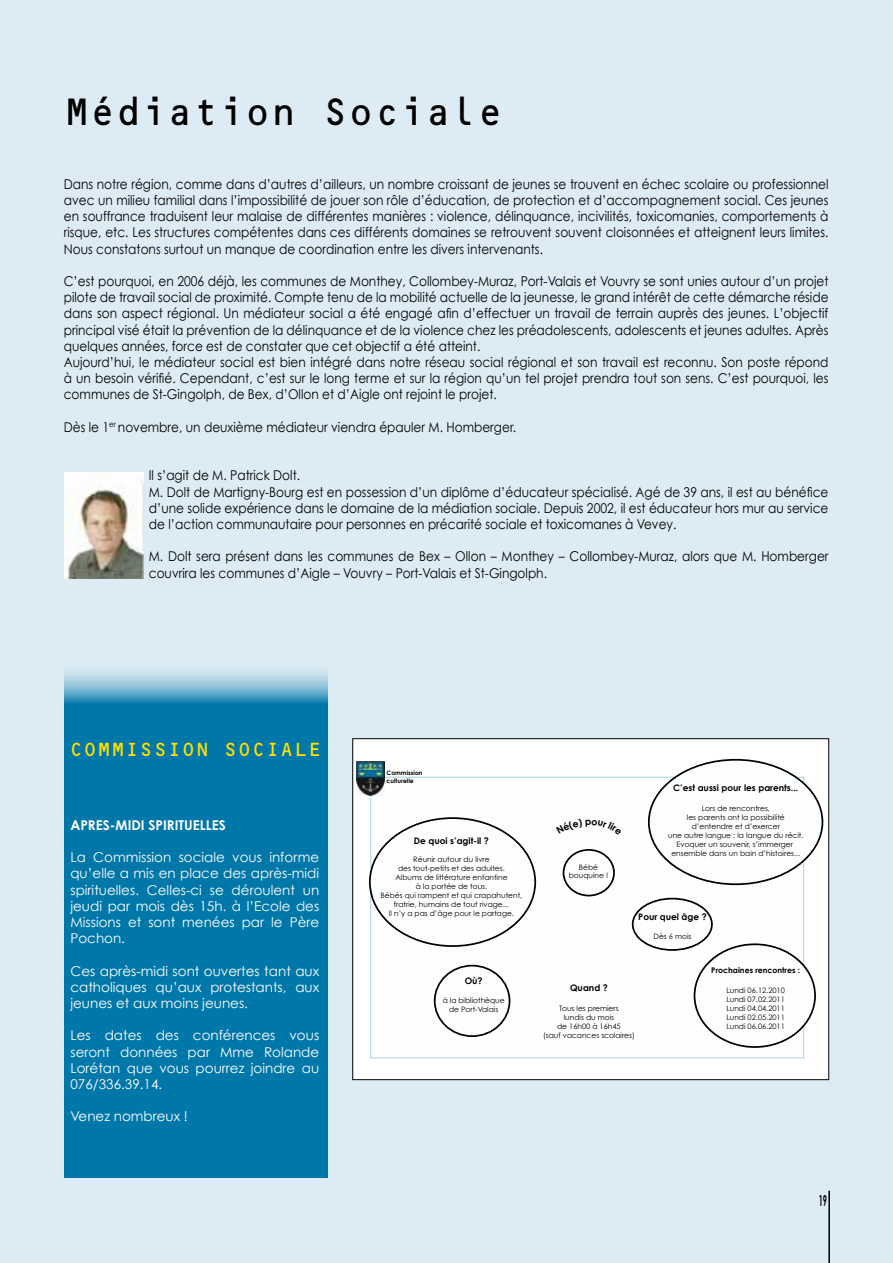
<style>
.page{position:relative;width:893px;height:1263px;background:#ddecf4}
.page>*{position:absolute;margin:0;border:0;box-sizing:border-box;transform-origin:0 0}
.t1{font:39px "OCRB Alternate";color:#000;scale:.92 1}
.t2{font:19.5px "OCRB Alternate";color:#ffdf00}
.t3{font:700 15px "Century Gothic";color:#000;scale:.5 1}
.t4{font:13.5px/16.2px "Century Gothic";color:#000;scale:.9 1}
.t5{font:13.5px/16.2px "Century Gothic";color:#fff;text-align:justify}
.t6{font:700 13.5px "Century Gothic";color:#fff}
.t7{font:700 9px "Century Gothic";color:#000}
.t8{font:700 7.8px "Century Gothic";color:#000}
.t9{font:7.5px/9px "Century Gothic";color:#000;text-align:center}
.t10{font:700 6.15px/7.4px "Century Gothic";color:#000}
</style>
<div class="page">
<img style="left:64px;top:472px;width:79px;height:107px">
<div style="left:352px;top:738px;width:478px;height:342px;background:#fdfeff"></div>
<hr style="left:828px;top:1191px;width:2px;height:72px;background:#000">
<div style="left:64px;top:662px;width:263px;height:516px;background:#0077a9"></div>
<svg style="left:556px;top:818px;width:66px;height:17px"></svg>
<h1 class="t1" style="left:64px;top:89px;width:479px">Médiation Sociale</h1>
<p class="t4" style="left:64px;top:176px;width:851px;text-align:justify">Dans notre région, comme dans d’autres d’ailleurs, un nombre croissant de jeunes se trouvent en échec scolaire ou professionnel avec un milieu familial dans l’impossibilité de jouer son rôle d’éducation, de protection et d’accompagnement social. Ces jeunes en souffrance traduisent leur malaise de différentes manières : violence, délinquance, incivilités, toxicomanies, comportements à risque, etc. Les structures compétentes dans ces différents domaines se retrouvent souvent cloisonnées et atteignent leurs limites.<br>Nous constatons surtout un manque de coordination entre les divers intervenants.</p>
<p class="t4" style="left:64px;top:273px;width:851px">C’est pourquoi, en 2006 déjà, les communes de Monthey, Collombey-Muraz, Port-Valais et Vouvry se sont unies autour d’un projet pilote de travail social de proximité. Compte tenu de la mobilité actuelle de la jeunesse, le grand intérêt de cette démarche réside dans son aspect régional. Un médiateur social a été engagé afin d’effectuer un travail de terrain auprès des jeunes. L’objectif principal visé était la prévention de la délinquance et de la violence chez les préadolescents, adolescents et jeunes adultes. Après quelques années, force est de constater que cet objectif a été atteint.<br>Aujourd’hui, le médiateur social est bien intégré dans notre réseau social régional et son travail est reconnu. Son poste répond à un besoin vérifié. Cependant, c’est sur le long terme et sur la région qu’un tel projet prendra tout son sens. C’est pourquoi, les communes de St-Gingolph, de Bex, d’Ollon et d’Aigle ont rejoint le projet.</p>
<p class="t4" style="left:64px;top:419px;width:504px">Dès le 1<sup>er</sup> novembre, un deuxième médiateur viendra épauler M. Homberger.</p>
<p class="t4" style="left:149px;top:467px;width:757px">Il s’agit de M. Patrick Dolt.<br>M. Dolt de Martigny-Bourg est en possession d’un diplôme d’éducateur spécialisé. Agé de 39 ans, il est au bénéfice d’une solide expérience dans le domaine de la médiation sociale. Depuis 2002, il est éducateur hors mur au service de l’action communautaire pour personnes en précarité sociale et toxicomanes à Vevey.</p>
<p class="t4" style="left:149px;top:548px;width:757px">M. Dolt sera présent dans les communes de Bex – Ollon – Monthey – Collombey-Muraz, alors que M. Homberger couvrira les communes d’Aigle – Vouvry – Port-Valais et St-Gingolph.</p>
<h2 class="t2" style="left:69px;top:738px;width:254px">COMMISSION SOCIALE</h2>
<p class="t6" style="left:70px;top:816px;width:157px">APRES-MIDI SPIRITUELLES</p>
<p class="t5" style="left:70px;top:849px;width:250px">La Commission sociale vous informe qu’elle a mis en place des après-midi spirituelles. Celles-ci se déroulent un jeudi par mois dès 15h. à l’Ecole des Missions et sont menées par le Père Pochon.</p>
<p class="t5" style="left:70px;top:962px;width:250px">Ces après-midi sont ouvertes tant aux catholiques qu’aux protestants, aux jeunes et aux moins jeunes.</p>
<p class="t5" style="left:70px;top:1027px;width:250px">Les dates des conférences vous seront données par Mme Rolande Lorétan que vous pourrez joindre au 076/336.39.14.</p>
<p class="t5" style="left:70px;top:1108px;width:119px">Venez nombreux !</p>
<p class="t10" style="left:387px;top:769px;width:37px">Commission culturelle</p>
<p class="t7" style="left:414px;top:835px;width:77px">De quoi s’agit-il ?</p>
<p class="t9" style="left:381px;top:854px;width:143px">Réunir autour du livre<br>des tout-petits et des adultes.<br>Albums de littérature enfantine<br>à la portée de tous.<br>Bébés qui rampent et qui crapahutent, fratrie, humains de tout rivage...<br>Il n’y a pas d’âge pour le partage.</p>
<p class="t9" style="left:569px;top:862px;width:41px">Bébé bouquine !</p>
<p class="t7" style="left:673px;top:782px;width:127px">C’est aussi pour les parents...</p>
<p class="t9" style="left:668px;top:804px;width:137px">Lors de rencontres,<br>les parents ont la possibilité d’entendre et d’exercer<br>une autre langue : la langue du récit.<br>Evoquer un souvenir, s’immerger ensemble dans un bain d’histoires...</p>
<p class="t7" style="left:638px;top:911px;width:70px">Pour quel âge ?</p>
<p class="t9" style="left:653px;top:932px;width:39px">Dès 6 mois</p>
<p class="t7" style="left:465px;top:974px;width:19px">Où?</p>
<p class="t9" style="left:443px;top:996px;width:63px">à la bibliothèque de Port-Valais</p>
<p class="t7" style="left:570px;top:982px;width:39px">Quand ?</p>
<p class="t9" style="left:543px;top:1004px;width:93px">Tous les premiers<br>lundis du mois<br>de 16h00 à 16h45<br>(sauf vacances scolaires)</p>
<p class="t8" style="left:711px;top:965px;width:90px">Prochaines rencontres :</p>
<p class="t9" style="left:726px;top:985px;width:60px;text-align:justify">Lundi 06.12.2010<br>Lundi 07.02.2011<br>Lundi 04.04.2011<br>Lundi 02.05.2011<br>Lundi 06.06.2011</p>
<p class="t3" style="left:819px;top:1191px;width:18px">19</p>
</div>
